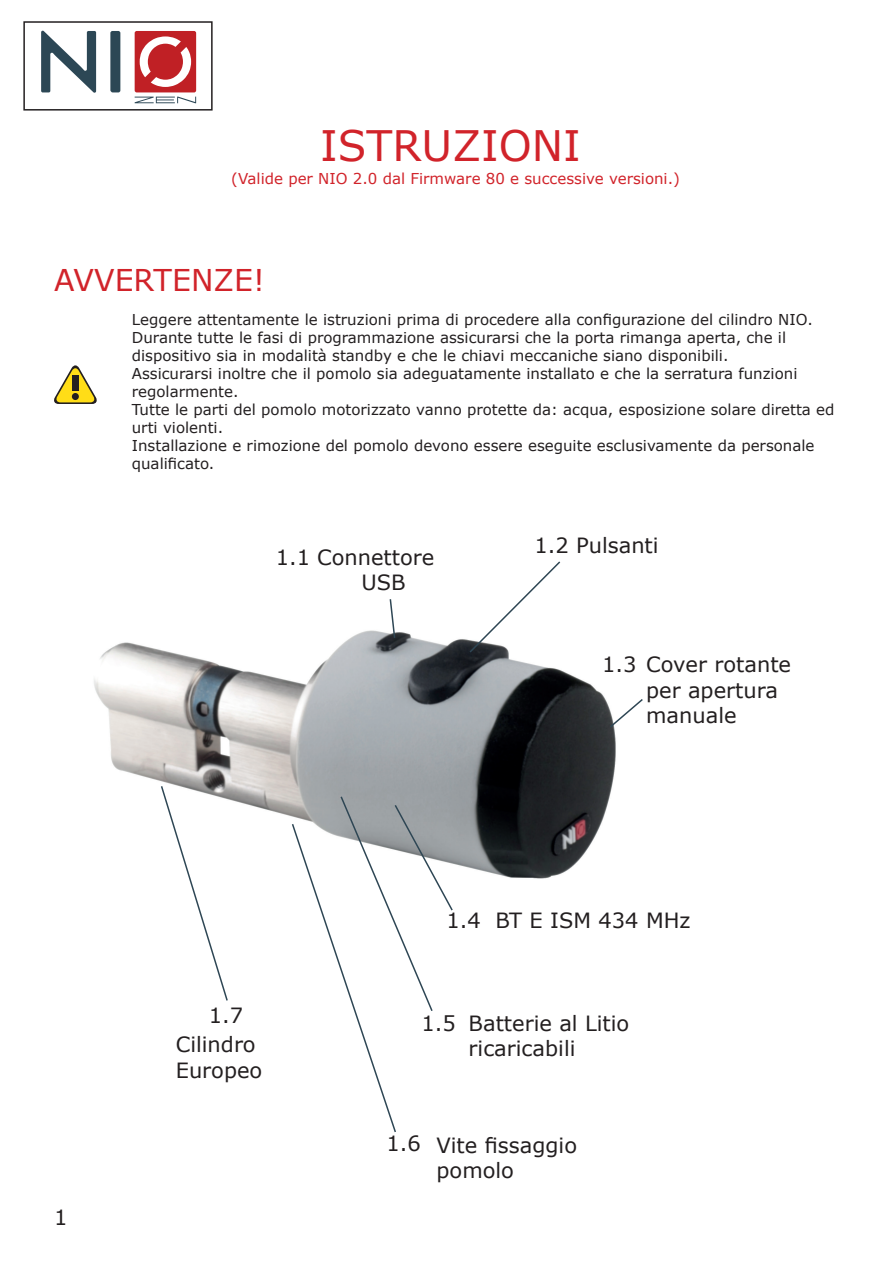
<style>
.page{position:relative;width:893px;height:1263px;background:#fff}
.page>*{position:absolute;margin:0;border:0;box-sizing:border-box;transform-origin:0 0}
.t1{font:42px "Verdana";color:#d1232a}
.t2{font:30px "Verdana";color:#d1232a}
.t3{font:21px/25.2px "Verdana";color:#231f20}
.t4{font:15px/18px "Verdana";color:#231f20}
.t5{font:15px "Verdana";color:#d1232a}
</style>
<div class="page">
<svg style="left:41px;top:30px;width:55px;height:63px"></svg>
<div style="left:110px;top:31px;width:10px;height:61px;background:#2c4755;border-radius:2px"></div>
<svg style="left:135px;top:31px;width:61px;height:72px"></svg>
<div style="left:23px;top:21px;width:190px;height:90px;border:2px solid #231f20"></div>
<img style="left:94px;top:630px;width:522px;height:249px">
<svg style="left:389px;top:599px;width:7px;height:40px"></svg>
<svg style="left:608px;top:697px;width:35px;height:32px"></svg>
<svg style="left:160px;top:784px;width:69px;height:217px"></svg>
<svg style="left:468px;top:561px;width:94px;height:93px"></svg>
<svg style="left:291px;top:795px;width:163px;height:338px"></svg>
<svg style="left:54px;top:365px;width:43px;height:39px"></svg>
<div style="left:72px;top:393px;width:7px;height:7px;background:#231f20;border-radius:50%"></div>
<div style="left:72px;top:375px;width:7px;height:15px;background:#231f20"></div>
<h1 class="t1" style="left:320px;top:119px;width:262px">ISTRUZIONI</h1>
<p class="t5" style="left:231px;top:169px;width:450px">(Valide per NIO 2.0 dal Firmware 80 e successive versioni.)</p>
<h2 class="t2" style="left:54px;top:261px;width:212px">AVVERTENZE!</h2>
<p class="t4" style="left:132px;top:311px;width:704px">Leggere attentamente le istruzioni prima di procedere alla configurazione del cilindro NIO.<br>Durante tutte le fasi di programmazione assicurarsi che la porta rimanga aperta, che il dispositivo sia in modalità standby e che le chiavi meccaniche siano disponibili.<br>Assicurarsi inoltre che il pomolo sia adeguatamente installato e che la serratura funzioni regolarmente.<br>Tutte le parti del pomolo motorizzato vanno protette da: acqua, esposizione solare diretta ed urti violenti.<br>Installazione e rimozione del pomolo devono essere eseguite esclusivamente da personale qualificato.</p>
<h3 class="t3" style="left:361px;top:545px;width:74px;text-indent:-86px">1.1 Connettore<br>USB</h3>
<h3 class="t3" style="left:534px;top:533px;width:126px">1.2 Pulsanti</h3>
<h3 class="t3" style="left:602px;top:652px;width:36px">1.3</h3>
<h3 class="t3" style="left:646px;top:652px;width:147px">Cover rotante per apertura manuale</h3>
<h3 class="t3" style="left:209px;top:1003px;width:36px">1.7</h3>
<h3 class="t3" style="left:446px;top:908px;width:36px">1.4</h3>
<h3 class="t3" style="left:495px;top:908px;width:197px">BT E ISM 434 MHz</h3>
<h3 class="t3" style="left:422px;top:1011px;width:36px">1.5</h3>
<h3 class="t3" style="left:469px;top:1011px;width:162px">Batterie al Litio</h3>
<h3 class="t3" style="left:176px;top:1032px;width:82px">Cilindro</h3>
<h3 class="t3" style="left:469px;top:1036px;width:108px">ricaricabili</h3>
<h3 class="t3" style="left:176px;top:1057px;width:88px">Europeo</h3>
<h3 class="t3" style="left:54px;top:1205px;width:15px">1</h3>
<h3 class="t3" style="left:387px;top:1131px;width:36px">1.6</h3>
<h3 class="t3" style="left:436px;top:1132px;width:142px">Vite fissaggio pomolo</h3>
</div>
